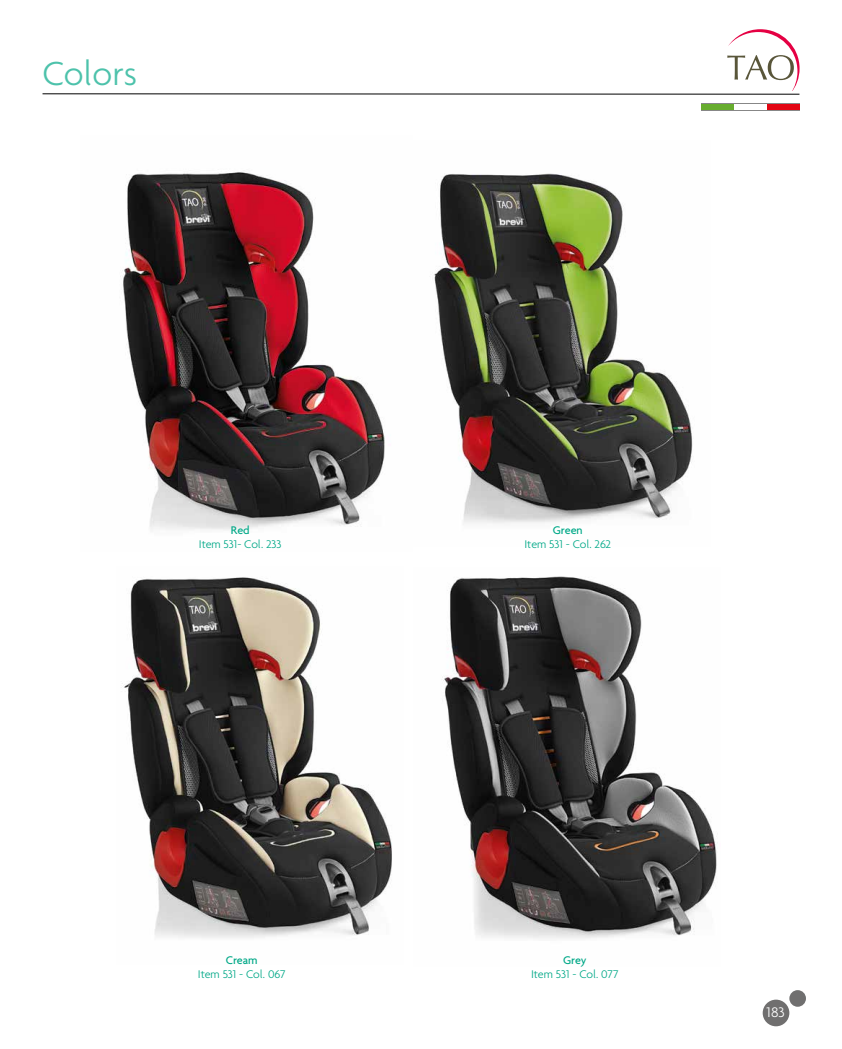
<style>
.page{position:relative;width:842px;height:1049px;background:#fff}
.page>*{position:absolute;margin:0;border:0;box-sizing:border-box;transform-origin:0 0}
.t1{font:300 36px "Agenda";color:#4dc2ab}
.t2{font:300 15px "Agenda";color:#fff}
.t3{font:300 12px "Agenda";color:#00a887}
.t4{font:500 12px "Agenda";color:#00a887}
</style>
<div class="page">
<div style="left:763px;top:999px;width:26px;height:27px;background:#706f6f;border-radius:50%"></div>
<div style="left:789px;top:990px;width:17px;height:17px;background:#706f6f;border-radius:50%"></div>
<img style="left:434px;top:173px;width:259px;height:351px">
<img style="left:122px;top:172px;width:263px;height:358px">
<img style="left:122px;top:577px;width:270px;height:361px">
<img style="left:442px;top:576px;width:275px;height:363px">
<div style="left:701px;top:103px;width:33px;height:7px;background:#67ad2f"></div>
<div style="left:767px;top:103px;width:32px;height:7px;background:#e30613"></div>
<hr style="left:701px;top:103px;width:98px;height:1px;background:#878787">
<hr style="left:701px;top:110px;width:98px;height:1px;background:#878787">
<svg style="left:42px;top:29px;width:758px;height:66px"></svg>
<h1 class="t1" style="left:43px;top:52px;width:96px">Colors</h1>
<p class="t4" style="left:231px;top:522px;width:21px">Red</p>
<p class="t3" style="left:199px;top:537px;width:84px">Item 531- Col. 233</p>
<p class="t4" style="left:226px;top:953px;width:33px">Cream</p>
<p class="t3" style="left:198px;top:967px;width:89px">Item 531 - Col. 067</p>
<p class="t4" style="left:553px;top:522px;width:31px">Green</p>
<p class="t3" style="left:524px;top:537px;width:88px">Item 531 - Col. 262</p>
<p class="t4" style="left:563px;top:953px;width:25px">Grey</p>
<p class="t3" style="left:531px;top:967px;width:89px">Item 531 - Col. 077</p>
<p class="t2" style="left:767px;top:1003px;width:20px">183</p>
</div>
